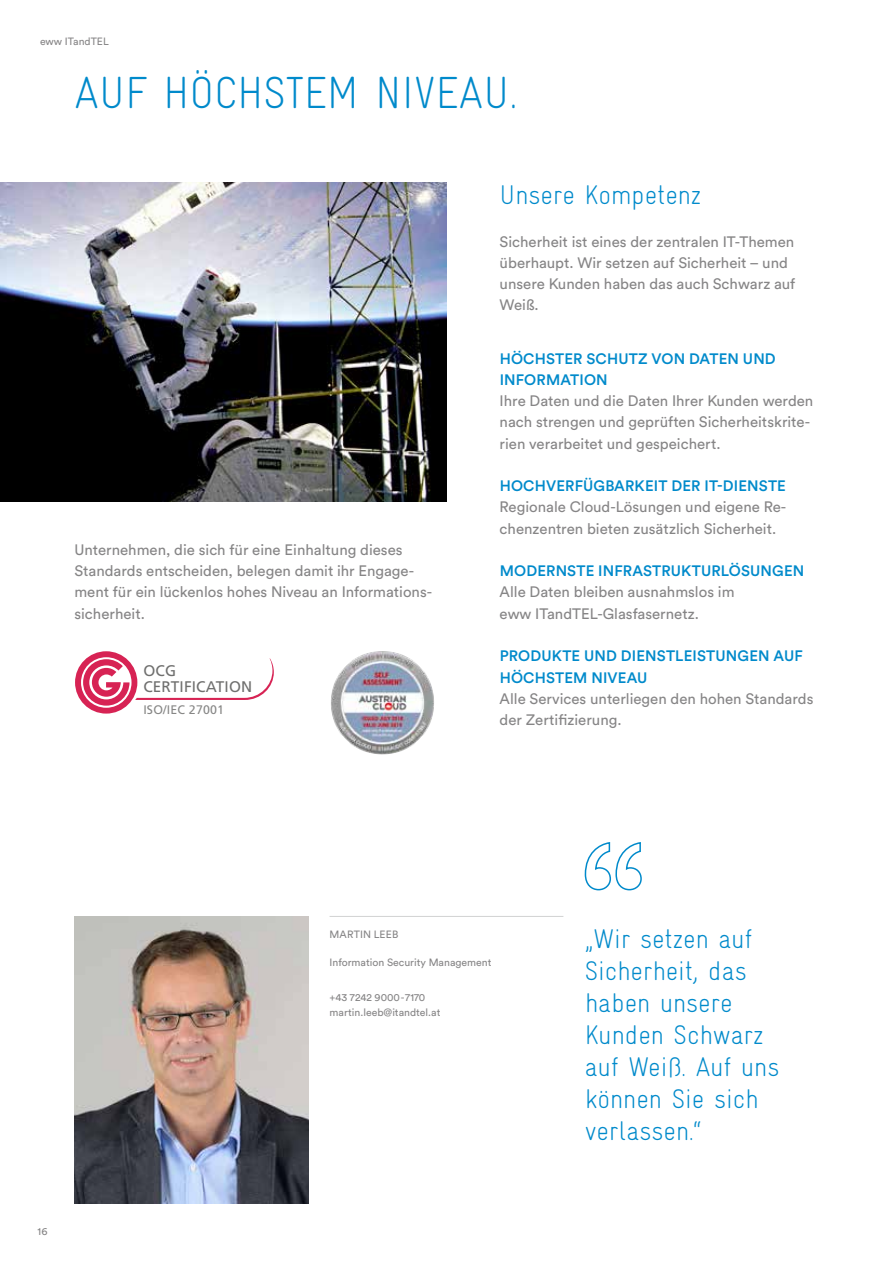
<style>
.page{position:relative;width:893px;height:1263px;background:#fff}
.page>*{position:absolute;margin:0;border:0;box-sizing:border-box;transform-origin:0 0}
.t1{font:45px "Gravur Condensed Light CE";color:#008acb}
.t2{font:27px/32px "Gravur Condensed Light CE";color:#008acb}
.t3{font:15.3px/15.9px "Frutiger";letter-spacing:.01em;color:#6f6f6e}
.t4{font:15px/21.3px "Circular Pro";color:#868586}
.t5{font:500 15px/21.3px "Circular Pro";letter-spacing:.01em;color:#008acb}
.t6{font:12.45px "Frutiger";letter-spacing:.015em;color:#878786}
.t7{font:10.5px/14.2px "Circular Pro";color:#868586}
</style>
<div class="page">
<hr style="left:330px;top:916px;width:233px;height:1px;background:#d1d2d2">
<svg style="left:584px;top:842px;width:58px;height:49px"></svg>
<img style="left:74px;top:916px;width:234px;height:287px">
<img style="left:0;top:183px;width:446px;height:319px">
<svg style="left:75px;top:651px;width:199px;height:62px"></svg>
<img style="left:331px;top:651px;width:103px;height:104px">
<p class="t7" style="left:40px;top:33px;width:70px">eww ITandTEL</p>
<h1 class="t1" style="left:74px;top:67px;width:444px">AUF HÖCHSTEM NIVEAU.</h1>
<p class="t4" style="left:74px;top:538px;width:359px">Unternehmen, die sich für eine Einhaltung dieses Standards entscheiden, belegen damit ihr Engage&shy;ment für ein lückenlos hohes Niveau an Informations&shy;sicherheit.</p>
<p class="t3" style="left:143px;top:663px;width:110px">OCG<br>CERTIFICATION</p>
<p class="t6" style="left:143px;top:702px;width:82px">ISO/IEC 27001</p>
<h2 class="t2" style="left:500px;top:179px;width:203px">Unsere Kompetenz</h2>
<p class="t4" style="left:500px;top:230px;width:297px">Sicherheit ist eines der zentralen IT-Themen überhaupt. Wir setzen auf Sicherheit – und unsere Kunden haben das auch Schwarz auf Weiß.</p>
<p class="t5" style="left:500px;top:347px;width:278px">HÖCHSTER SCHUTZ VON DATEN UND<br>INFORMATION</p>
<p class="t4" style="left:500px;top:389px;width:315px">Ihre Daten und die Daten Ihrer Kunden werden nach strengen und geprüften Sicherheitskrite&shy;rien verarbeitet und gespeichert.</p>
<p class="t5" style="left:500px;top:474px;width:288px">HOCHVERFÜGBARKEIT DER IT-DIENSTE</p>
<p class="t4" style="left:500px;top:496px;width:288px">Regionale Cloud-Lösungen und eigene Re&shy;chenzentren bieten zusätzlich Sicherheit.</p>
<p class="t5" style="left:500px;top:560px;width:306px">MODERNSTE INFRASTRUKTURLÖSUNGEN</p>
<p class="t4" style="left:500px;top:581px;width:236px">Alle Daten bleiben ausnahmslos im eww ITandTEL-Glasfasernetz.</p>
<p class="t5" style="left:500px;top:645px;width:305px">PRODUKTE UND DIENSTLEISTUNGEN AUF<br>HÖCHSTEM NIVEAU</p>
<p class="t4" style="left:500px;top:687px;width:315px">Alle Services unterliegen den hohen Standards der Zertifizierung.</p>
<p class="t7" style="left:38px;top:1224px;width:11px">16</p>
<p class="t7" style="left:330px;top:926px;width:70px">MARTIN LEEB</p>
<p class="t7" style="left:330px;top:955px;width:164px">Information Security Management</p>
<p class="t7" style="left:330px;top:990px;width:112px">+43 7242 9000-7170 martin.leeb@itandtel.at</p>
<h2 class="t2" style="left:585px;top:923px;width:196px">„Wir setzen auf<br>Sicherheit, das haben unsere<br>Kunden Schwarz auf Weiß. Auf uns können Sie sich verlassen.“</h2>
</div>
